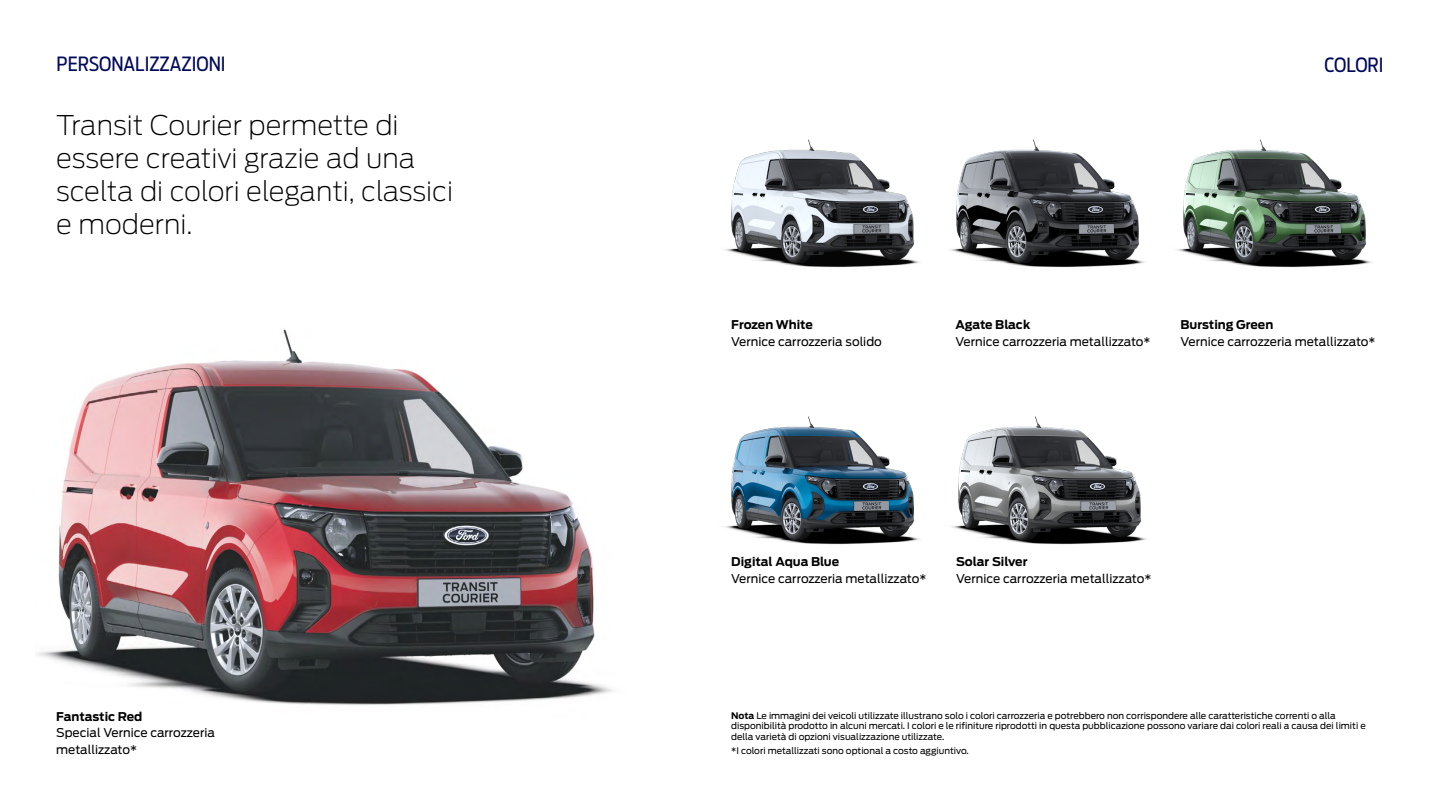
<style>
.page{position:relative;width:1440px;height:810px;background:#fff}
.page>*{position:absolute;margin:0;border:0;box-sizing:border-box;transform-origin:0 0}
.t1{font:200 27px/33px "Ford Antenna";color:#000}
.t2{font:19.5px "Ford Antenna Cond";color:#00095b}
.t3{font:12px/16.5px "Ford Antenna";color:#000}
.t4{font:700 12px "Ford Antenna";color:#000}
.t5{font:9px/10.5px "Ford Antenna";color:#000}
.s1{font-weight:700}
</style>
<div class="page">
<img style="left:37px;top:329px;width:576px;height:376px">
<img style="left:725px;top:416px;width:195px;height:129px">
<img style="left:950px;top:139px;width:195px;height:129px">
<img style="left:725px;top:139px;width:195px;height:129px">
<img style="left:1177px;top:139px;width:195px;height:129px">
<img style="left:951px;top:416px;width:196px;height:129px">
<h2 class="t2" style="left:57px;top:47px;width:171px">PERSONALIZZAZIONI</h2>
<h1 class="t1" style="left:56px;top:106px;width:398px">Transit Courier permette di essere creativi grazie ad una scelta di colori eleganti, classici e moderni.</h1>
<h3 class="t4" style="left:56px;top:706px;width:88px">Fantastic Red</h3>
<h3 class="t3" style="left:56px;top:723px;width:160px">Special Vernice carrozzeria metallizzato*</h3>
<h2 class="t2" style="left:1325px;top:48px;width:61px">COLORI</h2>
<h3 class="t4" style="left:731px;top:314px;width:83px">Frozen White</h3>
<h3 class="t3" style="left:731px;top:332px;width:152px">Vernice carrozzeria solido</h3>
<h3 class="t4" style="left:955px;top:314px;width:76px">Agate Black</h3>
<h3 class="t3" style="left:955px;top:332px;width:197px">Vernice carrozzeria metallizzato*</h3>
<h3 class="t4" style="left:1180px;top:314px;width:94px">Bursting Green</h3>
<h3 class="t3" style="left:1180px;top:332px;width:197px">Vernice carrozzeria metallizzato*</h3>
<h3 class="t4" style="left:731px;top:551px;width:110px">Digital Aqua Blue</h3>
<h3 class="t3" style="left:731px;top:569px;width:197px">Vernice carrozzeria metallizzato*</h3>
<h3 class="t4" style="left:956px;top:551px;width:73px">Solar Silver</h3>
<h3 class="t3" style="left:956px;top:569px;width:197px">Vernice carrozzeria metallizzato*</h3>
<p class="t5" style="left:731px;top:709px;width:636px"><span class="s1">Nota</span> Le immagini dei veicoli utilizzate illustrano solo i colori carrozzeria e potrebbero non corrispondere alle caratteristiche correnti o alla disponibilità prodotto in alcuni mercati. I colori e le rifiniture riprodotti in questa pubblicazione possono variare dai colori reali a causa dei limiti e della varietà di opzioni visualizzazione utilizzate.</p>
<p class="t5" style="left:731px;top:744px;width:239px">*I colori metallizzati sono optional a costo aggiuntivo.</p>
</div>
